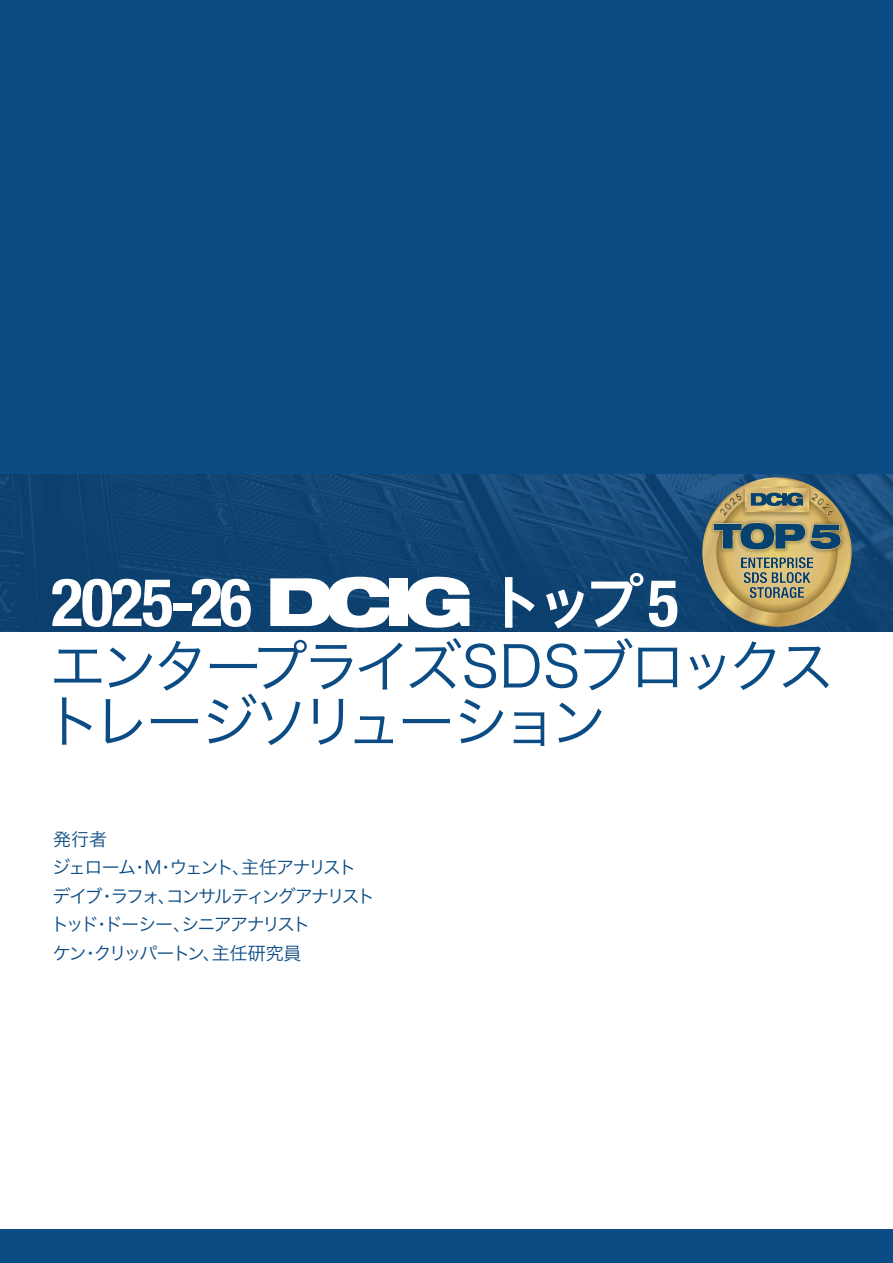
<style>
.page{position:relative;width:893px;height:1263px;background:#fff}
.page>*{position:absolute;margin:0;border:0;box-sizing:border-box;transform-origin:0 0}
.t1{font:700 condensed 66.75px "Helvetica Neue LT Std";letter-spacing:-.03em;color:#fff}
.t2{font:57px/55.1px "Hira Kaku Pro N W3";letter-spacing:-.095em;color:#0c4c84}
.t3{font:18px/28.5px "Hira Kaku Pro N W3";letter-spacing:-.11em;color:#0c4c84}
.s1{font-weight:900;font-stretch:expanded}
.s2{font-family:"Apple SD Gothic Neo";font-weight:800;font-stretch:normal;font-size:65.25px}
.s3{font-size:65.25px}
</style>
<div class="page">
<div style="left:0;top:1229px;width:893px;height:34px;background:#0c4c84"></div>
<img style="left:0;top:474px;width:893px;height:158px">
<div style="left:0;top:0;width:893px;height:474px;background:#0c4c84"></div>
<svg style="left:702px;top:477px;width:150px;height:150px"></svg>
<svg style="left:704px;top:479px;width:146px;height:146px;background:#d5b66c"></svg>
<svg style="left:716px;top:491px;width:122px;height:122px;background:#c6a75e"></svg>
<img style="left:742px;top:557px;width:71px;height:41px">
<img style="left:708px;top:517px;width:138px;height:38px">
<svg style="left:712px;top:522px;width:130px;height:29px;background:#60746c"></svg>
<img style="left:740px;top:484px;width:75px;height:36px">
<svg style="left:720px;top:486px;width:113px;height:30px;background:#9b936b"></svg>
<h1 class="t1" style="left:51px;top:562px;width:629px">2025-26 <span class="s1">DCIG</span> <span class="s2">トップ</span> <span class="s3">5</span></h1>
<h2 class="t2" style="left:45px;top:635px;width:791px">エンタープライズSDSブロックストレージソリューション</h2>
<p class="t3" style="left:51px;top:823px;width:325px">発行者<br>ジェローム・M・ウェント、主任アナリストデイブ・ラフォ、コンサルティングアナリストトッド・ドーシー、シニアアナリスト<br>ケン・クリッパートン、主任研究員</p>
</div>
